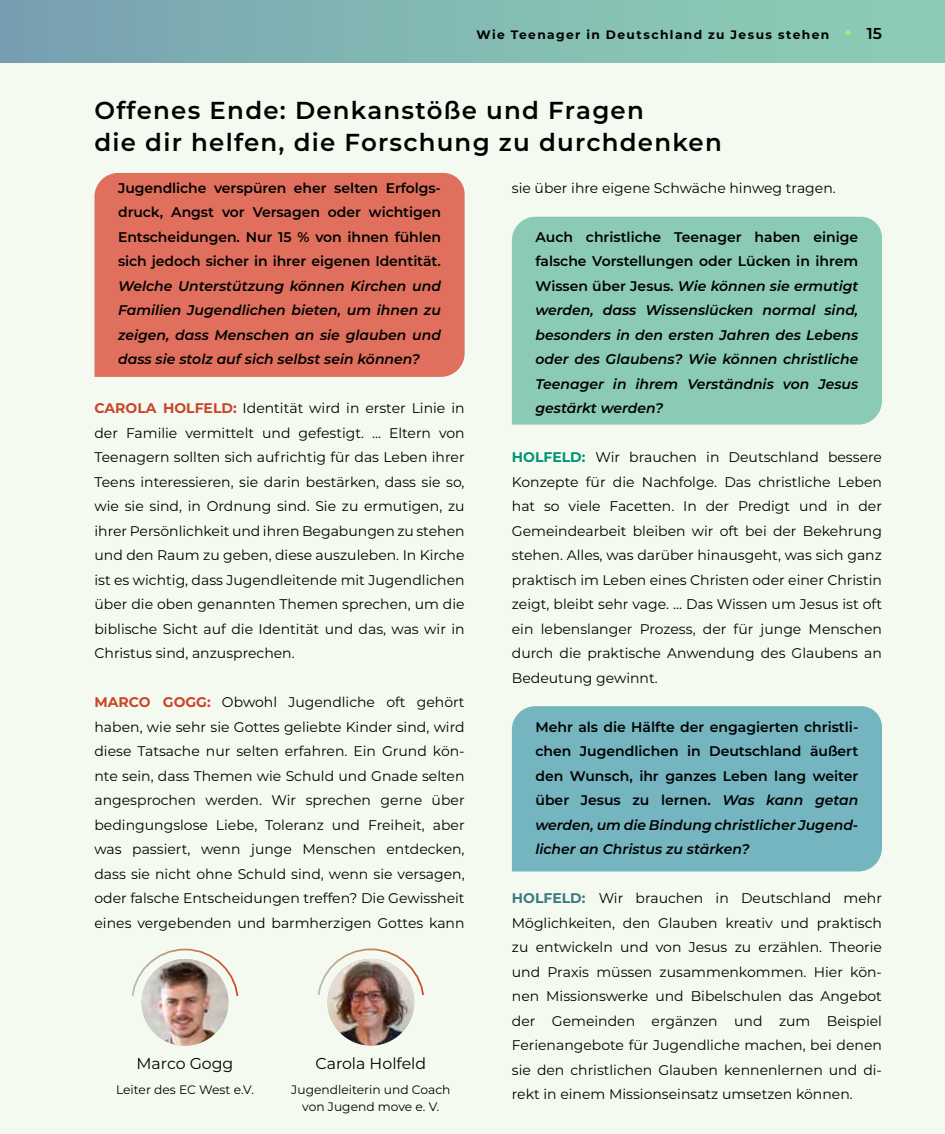
<style>
.page{position:relative;width:945px;height:1134px;background:#fff}
.page>*{position:absolute;margin:0;border:0;box-sizing:border-box;transform-origin:0 0}
.t1{font:600 24.5px/31.5px "Montserrat";letter-spacing:.05em;color:#000}
.t2{font:15.75px "Montserrat";color:#000}
.t3{font:600 15.75px "Montserrat";color:#000}
.t4{font:14px/24.5px "Montserrat";color:#000;text-align:justify}
.t5{font:italic 600 14px/24.5px "Montserrat";color:#000;text-align:justify}
.t6{font:600 14px/24.5px "Montserrat";letter-spacing:-.005em;color:#000;text-align:justify}
.t7{font:12.25px/17.5px "Montserrat";color:#000;text-align:center}
.t8{font:700 12.25px "Montserrat";letter-spacing:.115em;color:#000}
.s1{font-weight:700;color:#ca4529}
.s2{font-style:normal}
.s3{font-weight:700;color:#009475}
.s4{font-style:italic}
.s5{font-weight:700;color:#3b7a82}
</style>
<div class="page">
<div style="left:0;top:0;width:945px;height:63px;background:linear-gradient(to right,#78a1b1,#8dd0b5)"></div>
<div style="left:0;top:63px;width:945px;height:1071px;background:#f5faf0"></div>
<div style="left:94px;top:173px;width:371px;height:204px;background:#e0705d"></div>
<div style="left:512px;top:217px;width:370px;height:208px;background:#8bcbb5"></div>
<div style="left:512px;top:706px;width:370px;height:166px;background:#74b5c0"></div>
<img style="left:327px;top:959px;width:87px;height:87px;border-radius:43px">
<img style="left:142px;top:959px;width:86px;height:87px;border-radius:43px">
<svg style="left:846px;top:30px;width:4px;height:5px"></svg>
<p class="t8" style="left:476px;top:26px;width:354px">Wie Teenager in Deutschland zu Jesus stehen</p>
<p class="t3" style="left:867px;top:22px;width:17px">15</p>
<h1 class="t1" style="left:94px;top:93px;width:629px">Offenes Ende: Denkanstöße und Fragen<br>die dir helfen, die Forschung zu durchdenken</h1>
<p class="t6" style="left:118px;top:175px;width:324px">Jugendliche verspüren eher selten Erfolgs&shy;druck, Angst vor Versagen oder wichtigen Entscheidungen. Nur 15 % von ihnen fühlen sich jedoch sicher in ihrer eigenen Identität.</p>
<p class="t5" style="left:118px;top:273px;width:324px">Welche Unterstützung können Kirchen und Familien Jugendlichen bieten, um ihnen zu zeigen, dass Menschen an sie glauben und dass sie stolz auf sich selbst sein können?</p>
<p class="t4" style="left:95px;top:395px;width:372px"><span class="s1">CAROLA HOLFELD:</span> Identität wird in erster Linie in der Familie vermittelt und gefestigt. ... Eltern von Teenagern sollten sich aufrichtig für das Leben ihrer Teens interessieren, sie darin bestärken, dass sie so, wie sie sind, in Ordnung sind. Sie zu ermutigen, zu ihrer Persönlichkeit und ihren Begabungen zu stehen und den Raum zu geben, diese auszuleben. In Kirche ist es wichtig, dass Jugendleitende mit Jugendlichen über die oben genannten Themen sprechen, um die biblische Sicht auf die Identität und das, was wir in Christus sind, anzusprechen.</p>
<p class="t4" style="left:95px;top:689px;width:372px"><span class="s1">MARCO GOGG:</span> Obwohl Jugendliche oft gehört haben, wie sehr sie Gottes geliebte Kinder sind, wird diese Tatsache nur selten erfahren. Ein Grund kön&shy;nte sein, dass Themen wie Schuld und Gnade selten angesprochen werden. Wir sprechen gerne über bedingungslose Liebe, Toleranz und Freiheit, aber was passiert, wenn junge Menschen entdecken, dass sie nicht ohne Schuld sind, wenn sie versagen, oder falsche Entscheidungen treffen? Die Gewissheit eines vergebenden und barmherzigen Gottes kann</p>
<p class="t4" style="left:512px;top:175px;width:325px">sie über ihre eigene Schwäche hinweg tragen.</p>
<p class="t5" style="left:535px;top:224px;width:324px"><span class="s2">Auch christliche Teenager haben einige falsche Vorstellungen oder Lücken in ihrem Wissen über Jesus.</span> Wie können sie ermutigt werden, dass Wissenslücken normal sind, besonders in den ersten Jahren des Lebens oder des Glaubens? Wie können christliche Teenager in ihrem Verständnis von Jesus gestärkt werden?</p>
<p class="t4" style="left:512px;top:444px;width:372px"><span class="s3">HOLFELD:</span> Wir brauchen in Deutschland bessere Konzepte für die Nachfolge. Das christliche Leben hat so viele Facetten. In der Predigt und in der Gemeindearbeit bleiben wir oft bei der Bekehrung stehen. Alles, was darüber hinausgeht, was sich ganz praktisch im Leben eines Christen oder einer Christin zeigt, bleibt sehr vage. ... Das Wissen um Jesus ist oft ein lebenslanger Prozess, der für junge Menschen durch die praktische Anwendung des Glaubens an Bedeutung gewinnt.</p>
<p class="t6" style="left:535px;top:714px;width:324px">Mehr als die Hälfte der engagierten christli&shy;chen Jugendlichen in Deutschland äußert den Wunsch, ihr ganzes Leben lang weiter über Jesus zu lernen. <span class="s4">Was kann getan werden, um die Bindung christlicher Jugend&shy;licher an Christus zu stärken?</span></p>
<p class="t4" style="left:512px;top:885px;width:372px"><span class="s5">HOLFELD:</span> Wir brauchen in Deutschland mehr Möglichkeiten, den Glauben kreativ und praktisch zu entwickeln und von Jesus zu erzählen. Theorie und Praxis müssen zusammenkommen. Hier kön&shy;nen Missionswerke und Bibelschulen das Angebot der Gemeinden ergänzen und zum Beispiel Ferienangebote für Jugendliche machen, bei denen sie den christlichen Glauben kennenlernen und di&shy;rekt in einem Missionseinsatz umsetzen können.</p>
<p class="t2" style="left:316px;top:1052px;width:112px">Carola Holfeld</p>
<p class="t7" style="left:291px;top:1080px;width:161px">Jugendleiterin und Coach von Jugend move e. V.</p>
<p class="t2" style="left:137px;top:1052px;width:98px">Marco Gogg</p>
<p class="t7" style="left:116px;top:1081px;width:139px">Leiter des EC West e.V.</p>
</div>
